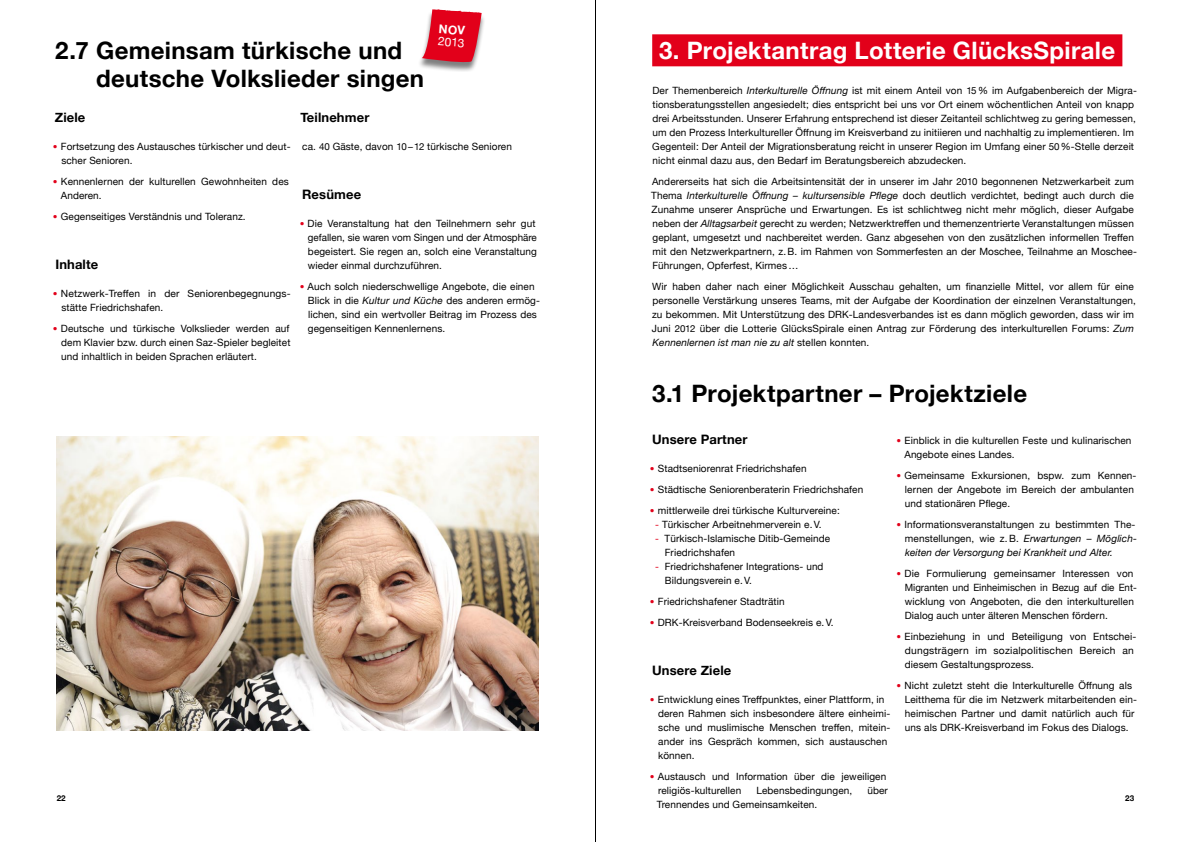
<style>
.page{position:relative;width:1191px;height:842px;background:#fff}
.page>*{position:absolute;margin:0;border:0;box-sizing:border-box;transform-origin:0 0}
.t1{font:700 24px/28px "Helvetica Neue";letter-spacing:.015em;color:#000}
.t2{font:700 24px "Helvetica Neue";letter-spacing:.015em;color:#fff}
.t3{font:700 13px "Helvetica Neue";letter-spacing:.01em;color:#000}
.t4{font:12px "Helvetica Neue";color:#fff}
.t5{font:10px/14px "Helvetica Neue";letter-spacing:.01em;color:#000}
.t6{font:700 8px "Helvetica Neue";color:#000}
.s1{font-size:15px;color:#e2001a}
.s2{font-size:9.7px}
.s3{font-style:italic}
.s4{color:#e2001a}
</style>
<div class="page">
<div style="left:418px;top:10px;width:68px;height:62px;background:#000;opacity:.5"></div>
<div style="left:652px;top:34px;width:470px;height:32px;background:#e2001a"></div>
<img style="left:57px;top:437px;width:482px;height:294px">
<hr style="left:595px;top:0;width:1px;height:842px;background:#000">
<svg style="left:422px;top:9px;width:59px;height:55px;background:#df3448"></svg>
<h1 class="t1" style="left:96px;top:37px;width:329px;text-indent:-41px">2.7 Gemeinsam türkische und deutsche Volkslieder singen</h1>
<p class="t4" style="left:438px;top:32px;width:28px;rotate:4deg">2013</p>
<h2 class="t3" style="left:55px;top:107px;width:32px">Ziele</h2>
<p class="t5" style="left:61px;top:140px;width:231px;text-indent:-9px"><span class="s1">•</span> Fortsetzung des Austausches türkischer und deut&shy;scher Senioren.</p>
<p class="t5" style="left:61px;top:175px;width:229px;text-indent:-8px"><span class="s1">•</span> Kennenlernen der kulturellen Gewohnheiten des<br>Anderen.</p>
<p class="t5" style="left:53px;top:210px;width:195px"><span class="s1">•</span> Gegenseitiges Verständnis und Toleranz.</p>
<h2 class="t3" style="left:55px;top:254px;width:44px">Inhalte</h2>
<p class="t5" style="left:61px;top:287px;width:231px;text-indent:-9px"><span class="s1">•</span> Netzwerk-Treffen in der Seniorenbegegnungs&shy;stätte Friedrichshafen.</p>
<p class="t5" style="left:61px;top:322px;width:231px;text-align:justify;text-indent:-9px"><span class="s1">•</span> Deutsche und türkische Volkslieder werden auf dem Klavier bzw. durch einen Saz-Spieler begleitet und inhaltlich in beiden Sprachen erläutert.</p>
<h2 class="t3" style="left:300px;top:107px;width:71px">Teilnehmer</h2>
<p class="t5" style="left:302px;top:140px;width:211px">ca. <span class="s2">40</span> Gäste, davon <span class="s2">10–12</span> türkische Senioren</p>
<h2 class="t3" style="left:302px;top:184px;width:61px">Resümee</h2>
<p class="t5" style="left:308px;top:217px;width:231px;text-indent:-8px"><span class="s1">•</span> Die Veranstaltung hat den Teilnehmern sehr gut gefallen, sie waren vom Singen und der Atmosphäre begeistert. Sie regen an, solch eine Veranstaltung wieder einmal durchzuführen.</p>
<p class="t5" style="left:308px;top:280px;width:234px;text-indent:-8px"><span class="s1">•</span> Auch solch niederschwellige Angebote, die einen Blick in die <span class="s3">Kultur und Küche</span> des anderen ermög&shy;lichen, sind ein wertvoller Beitrag im Prozess des gegenseitigen Kennenlernens.</p>
<h1 class="t2" style="left:659px;top:31px;width:457px">3. Projektantrag Lotterie GlücksSpirale</h1>
<p class="t5" style="left:652px;top:84px;width:486px">Der Themenbereich <span class="s3">Interkulturelle Öffnung</span> ist mit einem Anteil von <span class="s2">15</span>% im Aufgabenbereich der Migra&shy;tionsberatungsstellen angesiedelt ; dies entspricht bei uns vor Ort einem wöchentlichen Anteil von knapp drei Arbeitsstunden. Unserer Erfahrung entsprechend ist dieser Zeitanteil schlichtweg zu gering bemessen, um den Prozess Interkultureller Öffnung im Kreisverband zu initiieren und nachhaltig zu implementieren. Im Gegenteil : Der Anteil der Migrationsberatung reicht in unserer Region im Umfang einer <span class="s2">50</span>%-Stelle derzeit nicht einmal dazu aus, den Bedarf im Beratungsbereich abzudecken.</p>
<p class="t5" style="left:651px;top:175px;width:487px">Andererseits hat sich die Arbeitsintensität der in unserer im Jahr <span class="s2">2010</span> begonnenen Netzwerkarbeit zum Thema <span class="s3">Interkulturelle Öffnung – kultursensible Pflege</span> doch deutlich verdichtet, bedingt auch durch die Zunahme unserer Ansprüche und Erwartungen. Es ist schlichtweg nicht mehr möglich, dieser Aufgabe neben der <span class="s3">Alltagsarbeit</span> gerecht zu werden ; Netzwerktreffen und themenzentrierte Veranstaltungen müssen geplant, umgesetzt und nachbereitet werden. Ganz abgesehen von den zusätzlichen informellen Treffen mit den Netzwerkpartnern, z.B. im Rahmen von Sommerfesten an der Moschee, Teilnahme an Moschee-Führungen, Opferfest, Kirmes…</p>
<p class="t5" style="left:652px;top:280px;width:486px">Wir haben daher nach einer Möglichkeit Ausschau gehalten, um finanzielle Mittel, vor allem für eine personelle Verstärkung unseres Teams, mit der Aufgabe der Koordination der einzelnen Veranstaltungen, zu bekommen. Mit Unterstützung des DRK-Landesverbandes ist es dann möglich geworden, dass wir im Juni <span class="s2">2012</span> über die Lotterie GlücksSpirale einen Antrag zur Förderung des interkulturellen Forums : <span class="s3">Zum Kennenlernen ist man nie zu alt</span> stellen konnten.</p>
<h1 class="t1" style="left:652px;top:380px;width:376px">3.1 Projektpartner – Projektziele</h1>
<h2 class="t3" style="left:652px;top:429px;width:97px">Unsere Partner</h2>
<p class="t5" style="left:649px;top:462px;width:158px"><span class="s1">•</span> Stadtseniorenrat Friedrichshafen</p>
<p class="t5" style="left:649px;top:483px;width:215px"><span class="s1">•</span> Städtische Seniorenberaterin Friedrichshafen</p>
<p class="t5" style="left:649px;top:504px;width:192px"><span class="s1">•</span> mittlerweile drei türkische Kulturvereine :</p>
<p class="t5" style="left:655px;top:518px;width:168px"><span class="s4">-</span> Türkischer Arbeitnehmerverein e.V.</p>
<p class="t5" style="left:665px;top:532px;width:167px;text-indent:-10px"><span class="s4">-</span> Türkisch-Islamische Ditib-Gemeinde<br>Friedrichshafen</p>
<p class="t5" style="left:665px;top:560px;width:160px;text-indent:-10px"><span class="s4">-</span> Friedrichshafener I ntegrations- und<br>Bildungsverein e.V.</p>
<p class="t5" style="left:649px;top:595px;width:137px"><span class="s1">•</span> Friedrichshafener Stadträtin</p>
<p class="t5" style="left:649px;top:616px;width:185px"><span class="s1">•</span> DRK-Kreisverband Bodenseekreis e.V.</p>
<h2 class="t3" style="left:652px;top:660px;width:81px">Unsere Ziele</h2>
<p class="t5" style="left:658px;top:693px;width:234px;text-indent:-9px"><span class="s1">•</span> Entwicklung eines Treffpunktes, einer Plattform, in deren Rahmen sich insbesondere ältere einheimi&shy;sche und muslimische Menschen treffen, mitein&shy;ander ins Gespräch kommen, sich austauschen können.</p>
<p class="t5" style="left:658px;top:770px;width:229px;text-indent:-9px"><span class="s1">•</span> Austausch und I nformation über die jeweiligen religiös-kulturellen</p>
<p class="t5" style="left:904px;top:434px;width:229px;text-indent:-8px"><span class="s1">•</span> Einblick in die kulturellen Feste und kulinarischen<br>Angebote eines Landes.</p>
<p class="t5" style="left:905px;top:469px;width:232px;text-indent:-9px"><span class="s1">•</span> Gemeinsame Exkursionen, bspw. zum Kennen&shy;lernen der Angebote im Bereich der ambulanten und stationären Pflege.</p>
<p class="t5" style="left:905px;top:518px;width:234px;text-indent:-9px"><span class="s1">•</span> I nformationsveranstaltungen zu bestimmten The&shy;menstellungen, wie z.B. <span class="s3">Erwartungen – Möglich&shy;keiten der Versorgung bei Krankheit und Alter.</span></p>
<p class="t5" style="left:904px;top:567px;width:234px;text-indent:-8px"><span class="s1">•</span> Die Formulierung gemeinsamer I nteressen von Migranten und Einheimischen in Bezug auf die Ent&shy;wicklung von Angeboten, die den interkulturellen Dialog auch unter älteren Menschen fördern.</p>
<p class="t5" style="left:905px;top:630px;width:233px;text-indent:-9px"><span class="s1">•</span> Einbeziehung in und Beteiligung von Entschei&shy;dungsträgern im sozialpolitischen Bereich an diesem Gestaltungsprozess.</p>
<p class="t5" style="left:904px;top:679px;width:234px;text-indent:-8px"><span class="s1">•</span> Nicht zuletzt steht die Interkulturelle Öffnung als Leitthema für die im Netzwerk mitarbeitenden ein&shy;heimischen Partner und damit natürlich auch für uns als DRK-Kreisverband im Fokus des Dialogs.</p>
<p class="t5" style="left:756px;top:784px;width:97px">Lebensbedingungen,</p>
<p class="t5" style="left:867px;top:784px;width:22px">über</p>
<p class="t5" style="left:657px;top:798px;width:162px">Trennendes und Gemeinsamkeiten.</p>
<p class="t6" style="left:57px;top:792px;width:10px">22</p>
<p class="t6" style="left:1125px;top:792px;width:10px">23</p>
</div>
